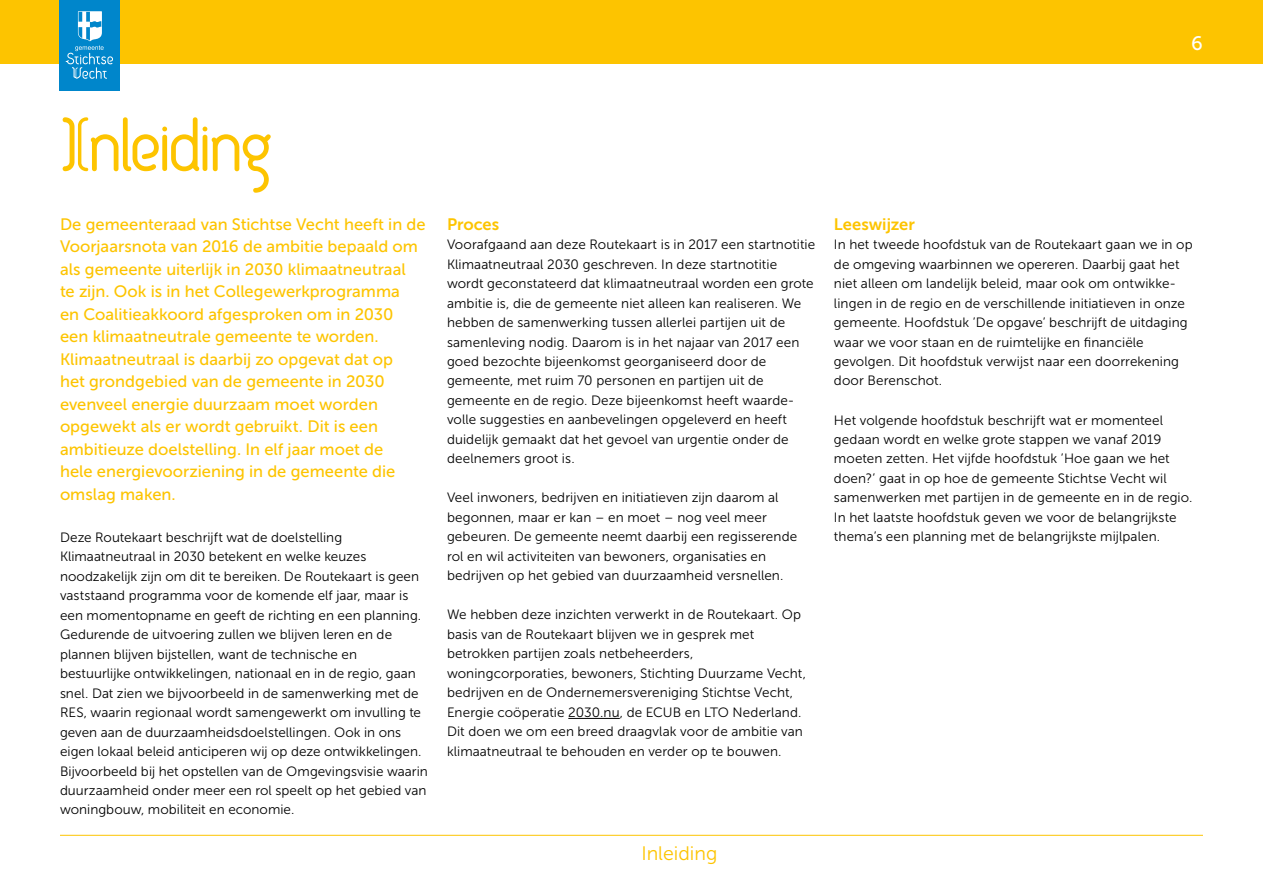
<style>
.page{position:relative;width:1263px;height:893px;background:#fff}
.page>*{position:absolute;margin:0;border:0;box-sizing:border-box;transform-origin:0 0}
.t1{font:75px "Stichtse Vecht";letter-spacing:-.015em;color:#fdc400}
.t2{font:19.5px "Museo Sans 300";color:#fdc400}
.t3{font:19.5px "Museo Sans 500";color:#fff}
.t4{font:16.5px/22.5px "Museo Sans 500";color:#fdc400}
.t5{font:16.5px "Museo Sans 700";color:#fdc400}
.t6{font:13.5px/19.5px "Museo Sans 300";letter-spacing:.005em;color:#000}
</style>
<div class="page">
<div style="left:0;top:0;width:1263px;height:64px;background:#fdc400"></div>
<hr style="left:568px;top:718px;width:52px;height:1px;background:#000">
<hr style="left:60px;top:835px;width:1143px;height:1px;background:#fdc400">
<div style="left:60px;top:0;width:60px;height:90px;background:#0086cb"></div>
<svg style="left:66px;top:11px;width:47px;height:68px"></svg>
<h2 class="t3" style="left:1191px;top:33px;width:13px">6</h2>
<h1 class="t1" style="left:60px;top:113px;width:213px">Inleiding</h1>
<p class="t4" style="left:60px;top:213px;width:367px">De gemeenteraad van Stichtse Vecht heeft in de Voorjaarsnota van 2016 de ambitie bepaald om als gemeente uiterlijk in 2030 klimaatneutraal<br>te zijn. Ook is in het Collegewerkprogramma<br>en Coalitieakkoord afgesproken om in 2030 een klimaatneutrale gemeente te worden.<br>Klimaatneutraal is daarbij zo opgevat dat op<br>het grondgebied van de gemeente in 2030 evenveel energie duurzaam moet worden opgewekt als er wordt gebruikt. Dit is een ambitieuze doelstelling. In elf jaar moet de<br>hele energievoorziening in de gemeente die omslag maken.</p>
<p class="t6" style="left:60px;top:527px;width:369px">Deze Routekaart beschrijft wat de doelstelling Klimaatneutraal in 2030 betekent en welke keuzes noodzakelijk zijn om dit te bereiken. De Routekaart is geen vaststaand programma voor de komende elf jaar, maar is een momentopname en geeft de richting en een planning.<br>Gedurende de uitvoering zullen we blijven leren en de plannen blijven bijstellen, want de technische en bestuurlijke ontwikkelingen, nationaal en in de regio, gaan snel. Dat zien we bijvoorbeeld in de samenwerking met de RES, waarin regionaal wordt samengewerkt om invulling te geven aan de duurzaamheidsdoelstellingen. Ook in ons eigen lokaal beleid anticiperen wij op deze ontwikkelingen.<br>Bijvoorbeeld bij het opstellen van de Omgevingsvisie waarin duurzaamheid onder meer een rol speelt op het gebied van woningbouw, mobiliteit en economie.</p>
<p class="t5" style="left:447px;top:215px;width:54px">Proces</p>
<p class="t6" style="left:447px;top:235px;width:370px">Voorafgaand aan deze Routekaart is in 2017 een startnotitie Klimaatneutraal 2030 geschreven. In deze startnotitie wordt geconstateerd dat klimaatneutraal worden een grote ambitie is, die de gemeente niet alleen kan realiseren. We hebben de samenwerking tussen allerlei partijen uit de samenleving nodig. Daarom is in het najaar van 2017 een goed bezochte bijeenkomst georganiseerd door de gemeente, met ruim 70 personen en partijen uit de gemeente en de regio. Deze bijeenkomst heeft waarde&shy;volle suggesties en aanbevelingen opgeleverd en heeft duidelijk gemaakt dat het gevoel van urgentie onder de deelnemers groot is.</p>
<p class="t6" style="left:447px;top:488px;width:352px">Veel inwoners, bedrijven en initiatieven zijn daarom al begonnen, maar er kan – en moet – nog veel meer gebeuren. De gemeente neemt daarbij een regisserende rol en wil activiteiten van bewoners, organisaties en bedrijven op het gebied van duurzaamheid versnellen.</p>
<p class="t6" style="left:447px;top:605px;width:360px">We hebben deze inzichten verwerkt in de Routekaart. Op basis van de Routekaart blijven we in gesprek met betrokken partijen zoals netbeheerders, woningcorporaties, bewoners, Stichting Duurzame Vecht, bedrijven en de Ondernemersvereniging Stichtse Vecht, Energie coöperatie 2030.nu, de ECUB en LTO Nederland.<br>Dit doen we om een breed draagvlak voor de ambitie van klimaatneutraal te behouden en verder op te bouwen.</p>
<p class="t5" style="left:834px;top:215px;width:82px">Leeswijzer</p>
<p class="t6" style="left:834px;top:235px;width:360px">In het tweede hoofdstuk van de Routekaart gaan we in op de omgeving waarbinnen we opereren. Daarbij gaat het niet alleen om landelijk beleid, maar ook om ontwikke&shy;lingen in de regio en de verschillende initiatieven in onze gemeente. Hoofdstuk ’De opgave’ beschrijft de uitdaging waar we voor staan en de ruimtelijke en financiële gevolgen. Dit hoofdstuk verwijst naar een doorrekening door Berenschot.</p>
<p class="t6" style="left:834px;top:410px;width:360px">Het volgende hoofdstuk beschrijft wat er momenteel gedaan wordt en welke grote stappen we vanaf 2019 moeten zetten. Het vijfde hoofdstuk ’Hoe gaan we het doen?’ gaat in op hoe de gemeente Stichtse Vecht wil samenwerken met partijen in de gemeente en in de regio.<br>In het laatste hoofdstuk geven we voor de belangrijkste thema’s een planning met de belangrijkste mijlpalen.</p>
<h2 class="t2" style="left:641px;top:843px;width:77px">Inleiding</h2>
</div>
